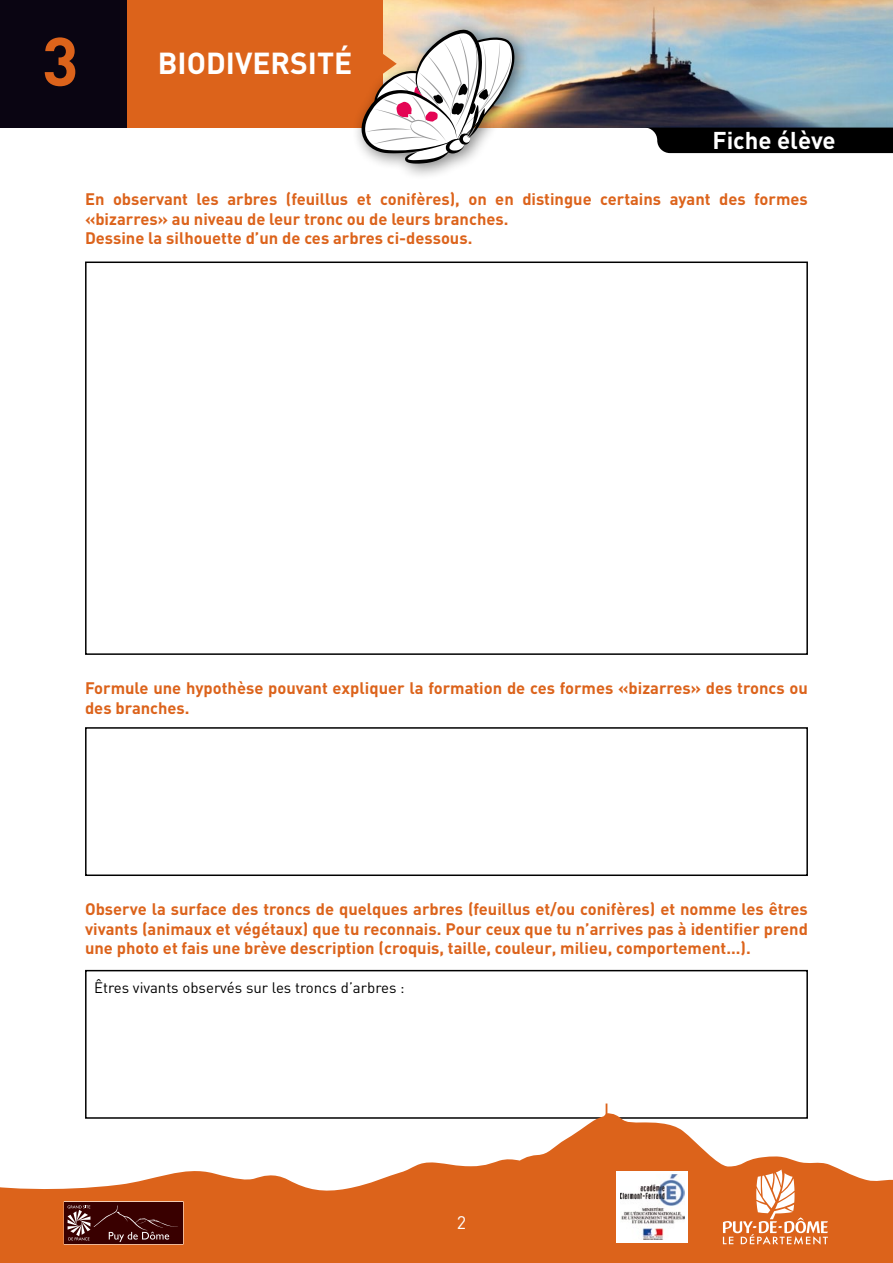
<style>
.page{position:relative;width:893px;height:1263px;background:#fff}
.page>*{position:absolute;margin:0;border:0;box-sizing:border-box;transform-origin:0 0}
.t1{font:700 67.5px "DIN";color:#dc631b}
.t2{font:700 30px "DIN";color:#fff}
.t3{font:700 24px "DIN";color:#fff}
.t4{font:18px "DIN";color:#fff}
.t5{font:700 16.5px/19.5px "DIN";color:#dc631b}
.t6{font:15px "DIN";color:#000}
</style>
<div class="page">
<div style="left:85px;top:970px;width:723px;height:149px;border:2px solid #000"></div>
<div style="left:85px;top:727px;width:723px;height:149px;border:2px solid #000"></div>
<img style="left:383px;top:0;width:510px;height:128px">
<div style="left:85px;top:261px;width:723px;height:394px;border:2px solid #000"></div>
<svg style="left:0;top:1103px;width:893px;height:160px;fill:#dc631b"></svg>
<div style="left:0;top:0;width:128px;height:128px;background:#0a0512"></div>
<div style="left:128px;top:0;width:255px;height:128px;background:#dc631b"></div>
<div style="left:648px;top:128px;width:245px;height:25px;background:#000"></div>
<svg style="left:64px;top:1201px;width:120px;height:43px;background:#511e1e"></svg>
<div style="left:351px;top:19px;width:180px;height:161px;background:#000;opacity:.5"></div>
<svg style="left:357px;top:29px;width:157px;height:135px"></svg>
<div style="left:617px;top:1171px;width:71px;height:72px;background:#fff"></div>
<img style="left:620px;top:1175px;width:65px;height:65px">
<svg style="left:723px;top:1169px;width:105px;height:76px"></svg>
<h1 class="t1" style="left:42px;top:17px;width:38px">3</h1>
<h2 class="t2" style="left:158px;top:43px;width:196px">BIODIVERSITé</h2>
<h3 class="t3" style="left:712px;top:124px;width:125px">Fiche élève</h3>
<p class="t5" style="left:85px;top:189px;width:724px">En observant les arbres (feuillus et conifères), on en distingue certains ayant des formes «bizarres» au niveau de leur tronc ou de leurs branches.<br>Dessine la silhouette d’un de ces arbres ci-dessous.</p>
<p class="t5" style="left:85px;top:678px;width:724px">Formule une hypothèse pouvant expliquer la formation de ces formes «bizarres» des troncs ou des branches.</p>
<p class="t5" style="left:85px;top:899px;width:724px;text-align:justify">Observe la surface des troncs de quelques arbres (feuillus et/ou conifères) et nomme les êtres vivants (animaux et végétaux) que tu reconnais. Pour ceux que tu n’arrives pas à identifier prend une photo et fais une brève description (croquis, taille, couleur, milieu, comportement...).</p>
<p class="t6" style="left:94px;top:978px;width:312px">Êtres vivants observés sur les troncs d’arbres :</p>
<p class="t4" style="left:457px;top:1211px;width:11px">2</p>
</div>
